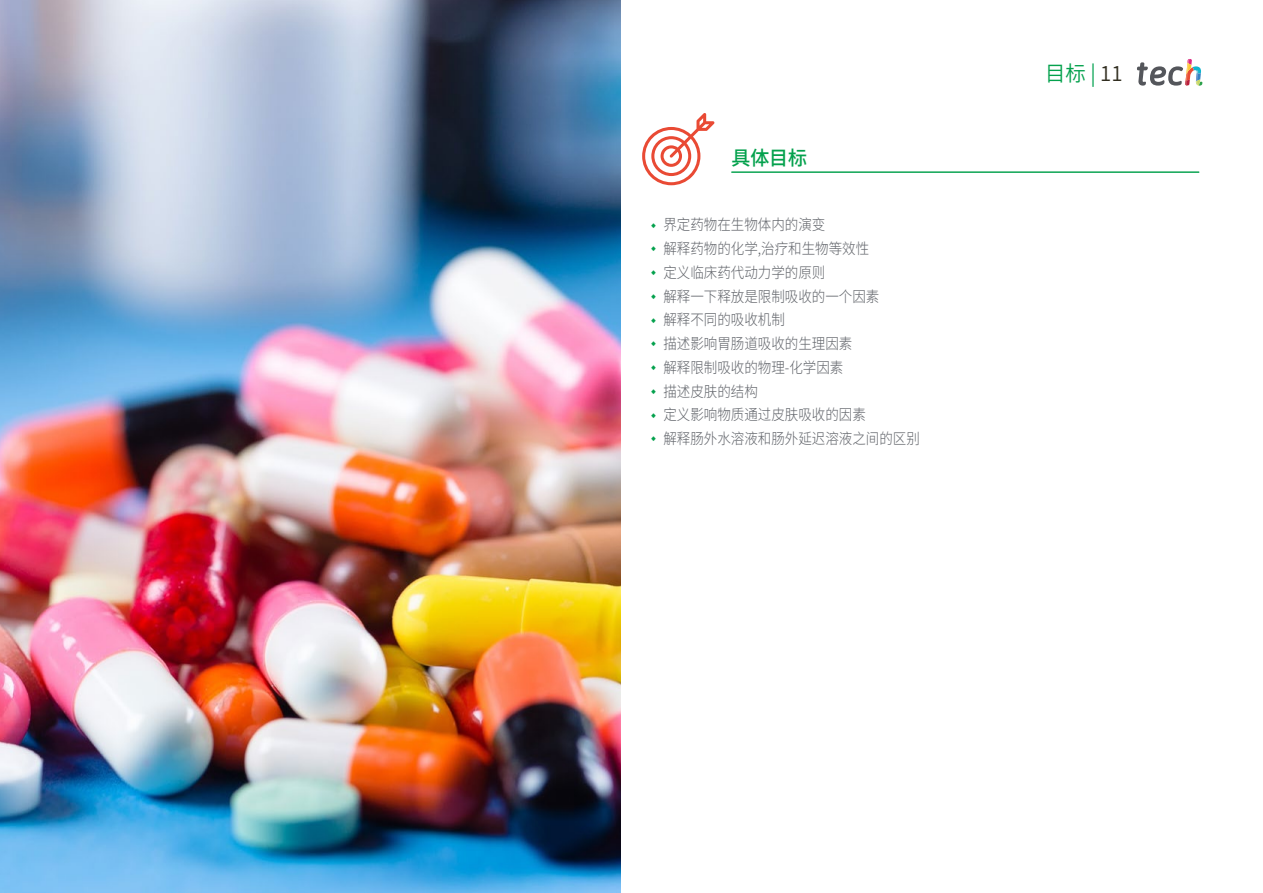
<style>
.page{position:relative;width:1263px;height:893px;background:#fff}
.page>*{position:absolute;margin:0;border:0;box-sizing:border-box;transform-origin:0 0}
.t1{font:21px "Source Han Sans CN";color:#04a14d}
.t2{font:500 19.5px "Source Han Sans CN";color:#04a14d}
.t3{font:300 15px/23.7px "Source Han Sans CN";color:#61646a;scale:.9 1}
.s1{color:#00a04e}
.s2{color:#312e20}
</style>
<div class="page">
<svg style="left:642px;top:113px;width:72px;height:72px"></svg>
<hr style="left:731px;top:172px;width:468px;height:1px;background:#04a14d">
<img style="left:0;top:0;width:621px;height:893px">
<svg style="left:1137px;top:59px;width:65px;height:27px"></svg>
<h2 class="t2" style="left:731px;top:147px;width:77px">具体目标</h2>
<p class="t3" style="left:663px;top:213px;width:286px">界定药物在生物体内的演变<br>解释药物的化学,治疗和生物等效性<br>定义临床药代动力学的原则<br>解释一下释放是限制吸收的一个因素<br>解释不同的吸收机制<br>描述影响胃肠道吸收的生理因素<br>解释限制吸收的物理-化学因素<br>描述皮肤的结构<br>定义影响物质通过皮肤吸收的因素<br>解释肠外水溶液和肠外延迟溶液之间的区别</p>
<h1 class="t1" style="left:1045px;top:61px;width:79px">目标 <span class="s1">|</span> <span class="s2">11</span></h1>
</div>
